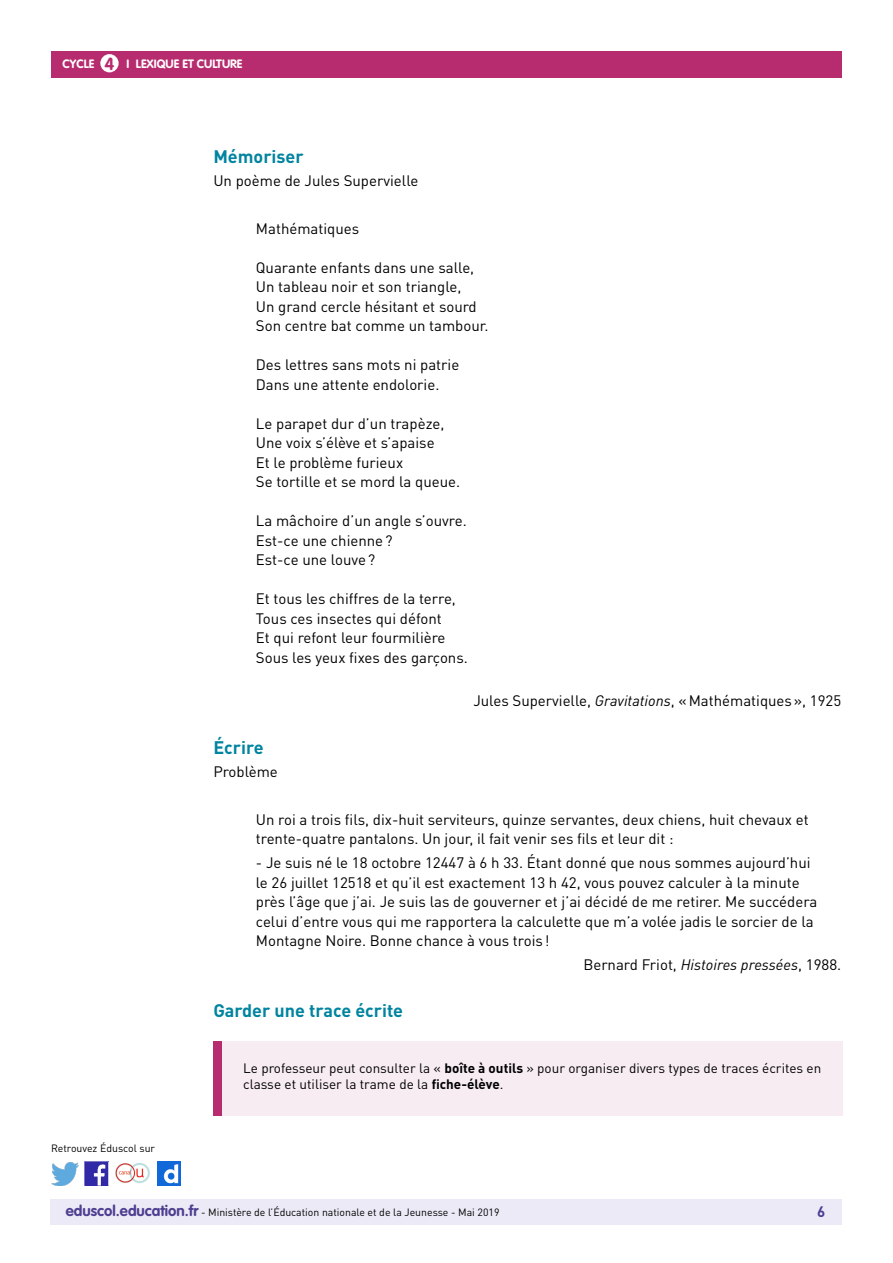
<style>
.page{position:relative;width:893px;height:1263px;background:#fff}
.page>*{position:absolute;margin:0;border:0;box-sizing:border-box;transform-origin:0 0}
.t1{font:700 18px "DIN Pro";color:#0084a0}
.t2{font:700 17.25px "VAG Rounded Std";color:#b72c6e}
.t3{font:15px/19.5px "DIN Pro";color:#000}
.t4{font:700 15px "DIN Pro";color:#4e3e91}
.t5{font:13.5px/16.2px "DIN Pro";color:#000}
.t6{font:700 12px "VAG Rounded Std";color:#fff}
.t7{font:10.5px "DIN Pro";color:#000}
.s1{font-style:italic}
.s2{font-weight:700}
.s3{font-family:"VAG Rounded Std";font-weight:700;font-size:15px;color:#4e3e91}
</style>
<div class="page">
<div style="left:50px;top:1199px;width:791px;height:26px;background:#eceaf6"></div>
<div style="left:51px;top:51px;width:791px;height:27px;background:#b72c6e"></div>
<div style="left:100px;top:54px;width:19px;height:18px;background:#fff;border-radius:50%"></div>
<img style="left:85px;top:1162px;width:23px;height:23px">
<img style="left:51px;top:1163px;width:28px;height:22px">
<img style="left:158px;top:1162px;width:22px;height:23px">
<img style="left:115px;top:1163px;width:35px;height:20px">
<div style="left:213px;top:1041px;width:630px;height:75px;background:#f7ecf1"></div>
<div style="left:213px;top:1041px;width:9px;height:75px;background:#b72c6e"></div>
<p class="t2" style="left:105px;top:53px;width:11px">4</p>
<p class="t6" style="left:63px;top:57px;width:33px">CYCLE</p>
<p class="t6" style="left:127px;top:57px;width:117px">I LEXIQUE ET CULTURE</p>
<p class="t1" style="left:213px;top:144px;width:92px">Mémoriser</p>
<p class="t3" style="left:213px;top:171px;width:206px">Un poème de Jules Supervielle</p>
<p class="t3" style="left:256px;top:218px;width:105px">Mathématiques</p>
<p class="t3" style="left:256px;top:257px;width:234px">Quarante enfants dans une salle,<br>Un tableau noir et son triangle,<br>Un grand cercle hésitant et sourd<br>Son centre bat comme un tambour.</p>
<p class="t3" style="left:256px;top:355px;width:205px">Des lettres sans mots ni patrie<br>Dans une attente endolorie.</p>
<p class="t3" style="left:256px;top:413px;width:206px">Le parapet dur d’un trapèze,<br>Une voix s’élève et s’apaise<br>Et le problème furieux<br>Se tortille et se mord la queue.</p>
<p class="t3" style="left:256px;top:511px;width:212px">La mâchoire d’un angle s’ouvre.<br>Est-ce une chienne?<br>Est-ce une louve?</p>
<p class="t3" style="left:256px;top:589px;width:213px">Et tous les chiffres de la terre,<br>Tous ces insectes qui défont<br>Et qui refont leur fourmilière<br>Sous les yeux fixes des garçons.</p>
<p class="t3" style="left:473px;top:691px;width:369px">Jules Supervielle, <span class="s1">Gravitations</span>, «Mathématiques», 1925</p>
<p class="t1" style="left:213px;top:735px;width:52px">Écrire</p>
<p class="t3" style="left:213px;top:762px;width:66px">Problème</p>
<p class="t3" style="left:256px;top:809px;width:554px">Un roi a trois fils, dix-huit serviteurs, quinze servantes, deux chiens, huit chevaux et trente-quatre pantalons. Un jour, il fait venir ses fils et leur dit :</p>
<p class="t3" style="left:256px;top:853px;width:563px">- Je suis né le 18 octobre 12447 à 6 h 33. Étant donné que nous sommes aujourd’hui le 26 juillet 12518 et qu’il est exactement 13 h 42, vous pouvez calculer à la minute près l’âge que j’ai. Je suis las de gouverner et j’ai décidé de me retirer. Me succédera celui d’entre vous qui me rapportera la calculette que m’a volée jadis le sorcier de la Montagne Noire. Bonne chance à vous trois !</p>
<p class="t3" style="left:583px;top:954px;width:259px">Bernard Friot, <span class="s1">Histoires pressées</span>, 1988.</p>
<p class="t1" style="left:213px;top:999px;width:191px">Garder une trace écrite</p>
<p class="t7" style="left:51px;top:1141px;width:106px">Retrouvez Éduscol sur</p>
<p class="t5" style="left:243px;top:1059px;width:580px">Le professeur peut consulter la « <span class="s2">boîte à outils</span> » pour organiser divers types de traces écrites en classe et utiliser la trame de la <span class="s2">fiche-élève</span>.</p>
<p class="t7" style="left:66px;top:1205px;width:435px"><span class="s3">eduscol.education.fr</span> - Ministère de l’Éducation nationale et de la Jeunesse - Mai 2019</p>
<p class="t4" style="left:817px;top:1201px;width:10px">6</p>
</div>
